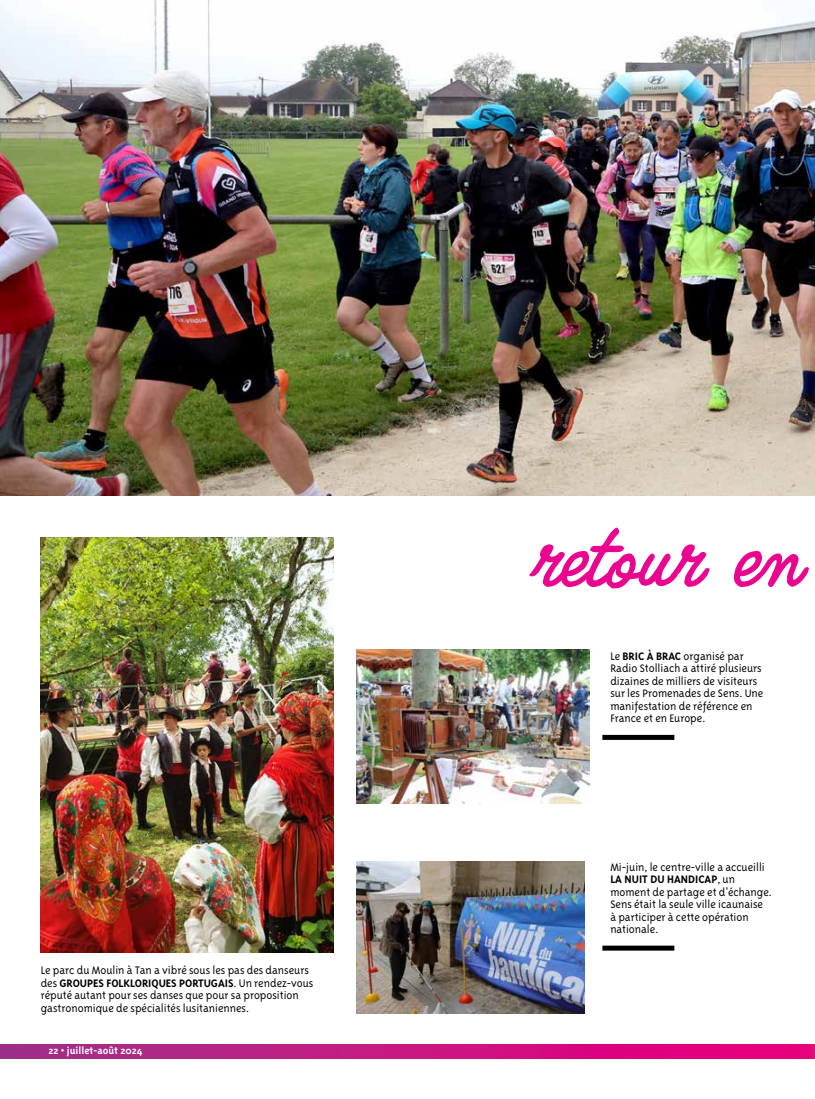
<style>
.page{position:relative;width:815px;height:1099px;background:#fff}
.page>*{position:absolute;margin:0;border:0;box-sizing:border-box;transform-origin:0 0}
.t1{font:66.75px "Quimby Gubernatorial";color:#ea038f}
.t2{font:300 12.5px/12.5px "Triplex Sans OT";color:#000}
.t3{font:700 11.25px "Triplex Sans OT";color:#fff}
.s1{font-weight:700}
</style>
<div class="page">
<svg style="left:0;top:1044px;width:815px;height:14px;background:#c61682"></svg>
<img style="left:357px;top:649px;width:232px;height:155px">
<img style="left:0;top:0;width:815px;height:496px">
<img style="left:41px;top:537px;width:293px;height:415px">
<img style="left:357px;top:861px;width:228px;height:152px">
<div style="left:602px;top:735px;width:72px;height:5px;background:#000"></div>
<div style="left:602px;top:945px;width:72px;height:5px;background:#000"></div>
<p class="t2" style="left:41px;top:964px;width:274px">Le parc du Moulin à Tan a vibré sous les pas des danseurs des <span class="s1">GROUPES FOLKLORIQUES PORTUGAIS</span>. Un rendez-vous réputé autant pour ses danses que pour sa proposition gastronomique de spécialités lusitaniennes.</p>
<p class="t3" style="left:49px;top:1044px;width:96px">22 • juillet-août 2024</p>
<h1 class="t1" style="left:529px;top:522px;width:272px">retour en</h1>
<p class="t2" style="left:610px;top:649px;width:155px">Le <span class="s1">BRIC À BRAC</span> organisé par<br>Radio Stolliach a attiré plusieurs dizaines de milliers de visiteurs sur les Promenades de Sens. Une manifestation de référence en<br>France et en Europe.</p>
<p class="t2" style="left:610px;top:860px;width:163px">Mi-juin, le centre-ville a accueilli<br><span class="s1">LA NUIT DU HANDICAP</span>, un moment de partage et d’échange.<br>Sens était la seule ville icaunaise à participer à cette opération nationale.</p>
</div>
